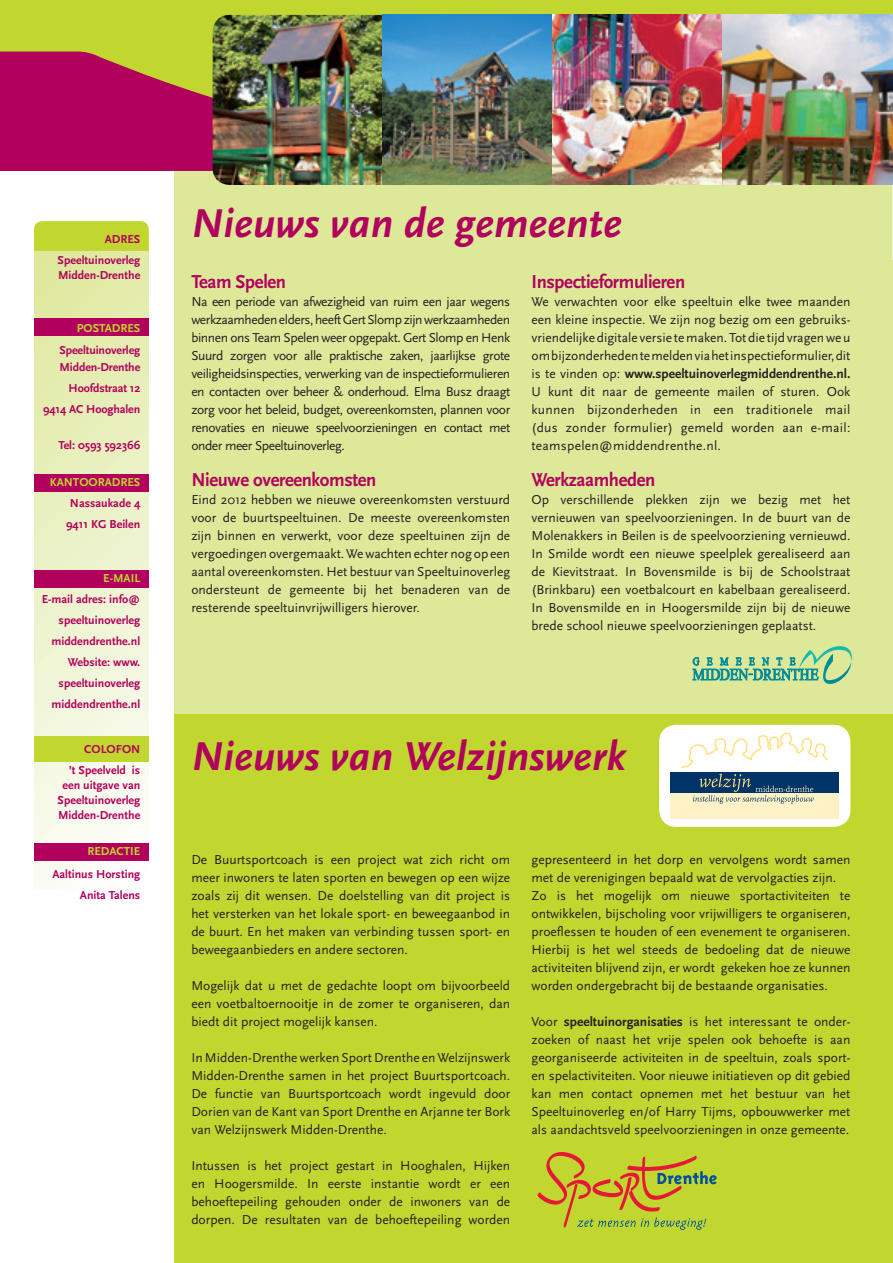
<style>
.page{position:relative;width:893px;height:1263px;background:#fff}
.page>*{position:absolute;margin:0;border:0;box-sizing:border-box;transform-origin:0 0}
.t1{font:italic 700 42px "Scala Sans";color:#b1015c}
.t2{font:700 19.5px "Scala Sans";letter-spacing:-.02em;color:#b1015c;scale:.96 1}
.t3{font:13.5px/18px "Scala Sans";color:#231f20;text-align:justify}
.t4{font:700 12px/21px "Scala Sans";color:#b1015c;text-align:right}
.t5{font:700 12px "Scala Sans";color:#c1d72f}
.s1{font-weight:700}
</style>
<div class="page">
<div style="left:174px;top:164px;width:719px;height:1099px;background:#dee899"></div>
<div style="left:174px;top:714px;width:719px;height:549px;background:#c1d72f"></div>
<div style="left:0;top:0;width:893px;height:158px;background:#c1d72f"></div>
<svg style="left:0;top:51px;width:213px;height:119px;background:#b21b56"></svg>
<img style="left:213px;top:15px;width:170px;height:170px">
<img style="left:383px;top:15px;width:510px;height:170px">
<svg style="left:34px;top:251px;width:115px;height:638px;background:#ecf1ca"></svg>
<div style="left:34px;top:319px;width:115px;height:17px;background:#b1015c"></div>
<div style="left:34px;top:474px;width:115px;height:17px;background:#b1015c"></div>
<div style="left:34px;top:570px;width:115px;height:18px;background:#b1015c"></div>
<div style="left:34px;top:736px;width:115px;height:25px;background:#c1d72f"></div>
<div style="left:34px;top:844px;width:115px;height:17px;background:#b1015c"></div>
<svg style="left:34px;top:221px;width:115px;height:30px;background:#c1d732"></svg>
<svg style="left:692px;top:646px;width:160px;height:38px"></svg>
<div style="left:659px;top:725px;width:191px;height:102px;background:#fff;border-radius:17px"></div>
<div style="left:671px;top:772px;width:168px;height:21px;background:#003367"></div>
<div style="left:671px;top:793px;width:168px;height:26px;background:#fef1c5"></div>
<svg style="left:681px;top:733px;width:147px;height:71px"></svg>
<svg style="left:537px;top:1152px;width:180px;height:78px"></svg>
<p class="t4" style="left:58px;top:229px;width:84px">ADRES<br>Speeltuinoverleg</p>
<p class="t4" style="left:58px;top:265px;width:84px">Midden-Drenthe</p>
<p class="t5" style="left:77px;top:321px;width:65px">PoSTADRES</p>
<p class="t4" style="left:59px;top:342px;width:82px;line-height:16.5px;text-align:left">Speeltuinoverleg<br>Midden-Drenthe</p>
<p class="t4" style="left:43px;top:378px;width:99px">Hoofdstraat 12<br>9414 AC Hooghalen</p>
<p class="t4" style="left:58px;top:435px;width:83px">Tel: 0593 592366</p>
<p class="t5" style="left:50px;top:476px;width:92px">kANTooRADRES</p>
<p class="t4" style="left:66px;top:493px;width:76px;text-align:center">Nassaukade 4<br>9411 kG Beilen</p>
<p class="t5" style="left:103px;top:572px;width:35px">E-MAil</p>
<p class="t4" style="left:42px;top:589px;width:100px">E-mail adres: info@ speeltuinoverleg middendrenthe.nl<br>Website: www. speeltuinoverleg middendrenthe.nl</p>
<p class="t4" style="left:69px;top:739px;width:73px">ColoFoN<br>’t Speelveld is</p>
<p class="t4" style="left:58px;top:778px;width:84px;line-height:15px;text-align:center">een uitgave van<br>Speeltuinoverleg<br>Midden-Drenthe</p>
<p class="t5" style="left:87px;top:845px;width:54px">REDACTiE</p>
<p class="t4" style="left:52px;top:864px;width:89px">Aaltinus Horsting<br>Anita Talens</p>
<h1 class="t1" style="left:191px;top:201px;width:432px">Nieuws van de gemeente</h1>
<h2 class="t2" style="left:191px;top:271px;width:100px">Team Spelen</h2>
<p class="t3" style="left:191px;top:293px;width:320px">Na een periode van afwezigheid van ruim een jaar wegens werkzaamheden elders, heeft Gert Slomp zijn werkzaamheden binnen ons Team Spelen weer opgepakt. Gert Slomp en Henk Suurd zorgen voor alle praktische zaken, jaarlijkse grote veiligheidsinspecties, verwerking van de inspectieformulieren en contacten over beheer &amp; onderhoud. Elma Busz draagt zorg voor het beleid, budget, overeenkomsten, plannen voor renovaties en nieuwe speelvoorzieningen en contact met onder meer Speeltuinoverleg.</p>
<h2 class="t2" style="left:191px;top:469px;width:194px">Nieuwe overeenkomsten</h2>
<p class="t3" style="left:191px;top:491px;width:320px">Eind 2012 hebben we nieuwe overeenkomsten verstuurd voor de buurtspeeltuinen. De meeste overeenkomsten zijn binnen en verwerkt, voor deze speeltuinen zijn de vergoedingen overgemaakt. We wachten echter nog op een aantal overeenkomsten. Het bestuur van Speeltuinoverleg ondersteunt de gemeente bij het benaderen van de resterende speeltuinvrijwilligers hierover.</p>
<h2 class="t2" style="left:531px;top:271px;width:162px">inspectieformulieren</h2>
<p class="t3" style="left:531px;top:293px;width:320px">We verwachten voor elke speeltuin elke twee maanden een kleine inspectie. We zijn nog bezig om een gebruiks&shy;vriendelijke digitale versie te maken. Tot die tijd vragen we u om bijzonderheden te melden via het inspectieformulier, dit is te vinden op: <span class="s1">www.speeltuinoverlegmiddendrenthe.nl.<br></span>U kunt dit naar de gemeente mailen of sturen. Ook kunnen bijzonderheden in een traditionele mail (dus zonder formulier) gemeld worden aan e-mail: teamspelen@middendrenthe.nl.</p>
<h2 class="t2" style="left:531px;top:469px;width:130px">Werkzaamheden</h2>
<p class="t3" style="left:531px;top:491px;width:320px">Op verschillende plekken zijn we bezig met het vernieuwen van speelvoorzieningen. In de buurt van de Molenakkers in Beilen is de speelvoorziening vernieuwd.<br>In Smilde wordt een nieuwe speelplek gerealiseerd aan de Kievitstraat. In Bovensmilde is bij de Schoolstraat (Brinkbaru) een voetbalcourt en kabelbaan gerealiseerd.<br>In Bovensmilde en in Hoogersmilde zijn bij de nieuwe brede school nieuwe speelvoorzieningen geplaatst.</p>
<h1 class="t1" style="left:191px;top:734px;width:436px">Nieuws van Welzijnswerk</h1>
<p class="t3" style="left:191px;top:851px;width:320px">De Buurtsportcoach is een project wat zich richt om meer inwoners te laten sporten en bewegen op een wijze zoals zij dit wensen. De doelstelling van dit project is het versterken van het lokale sport- en beweegaanbod in de buurt. En het maken van verbinding tussen sport- en beweegaanbieders en andere sectoren.</p>
<p class="t3" style="left:191px;top:977px;width:320px">Mogelijk dat u met de gedachte loopt om bijvoorbeeld een voetbaltoernooitje in de zomer te organiseren, dan biedt dit project mogelijk kansen.</p>
<p class="t3" style="left:191px;top:1049px;width:320px">In Midden-Drenthe werken Sport Drenthe en Welzijnswerk Midden-Drenthe samen in het project Buurtsportcoach.<br>De functie van Buurtsportcoach wordt ingevuld door Dorien van de Kant van Sport Drenthe en Arjanne ter Bork van Welzijnswerk Midden-Drenthe.</p>
<p class="t3" style="left:191px;top:1157px;width:320px">Intussen is het project gestart in Hooghalen, Hijken en Hoogersmilde. In eerste instantie wordt er een behoeftepeiling gehouden onder de inwoners van de dorpen. De resultaten van de behoeftepeiling worden</p>
<p class="t3" style="left:531px;top:851px;width:320px;text-align:left">gepresenteerd in het dorp en vervolgens wordt samen met de verenigingen bepaald wat de vervolgacties zijn.<br>Zo is het mogelijk om nieuwe sportactiviteiten te ontwikkelen, bijscholing voor vrijwilligers te organiseren, proeflessen te houden of een evenement te organiseren.<br>Hierbij is het wel steeds de bedoeling dat de nieuwe activiteiten blijvend zijn, er wordt gekeken hoe ze kunnen worden ondergebracht bij de bestaande organisaties.</p>
<p class="t3" style="left:531px;top:1013px;width:320px">Voor <span class="s1">speeltuinorganisaties</span> is het interessant te onder&shy;zoeken of naast het vrije spelen ook behoefte is aan georganiseerde activiteiten in de speeltuin, zoals sport&shy;en spelactiviteiten. Voor nieuwe initiatieven op dit gebied kan men contact opnemen met het bestuur van het Speeltuinoverleg en/of Harry Tijms, opbouwwerker met als aandachtsveld speelvoorzieningen in onze gemeente.</p>
</div>
